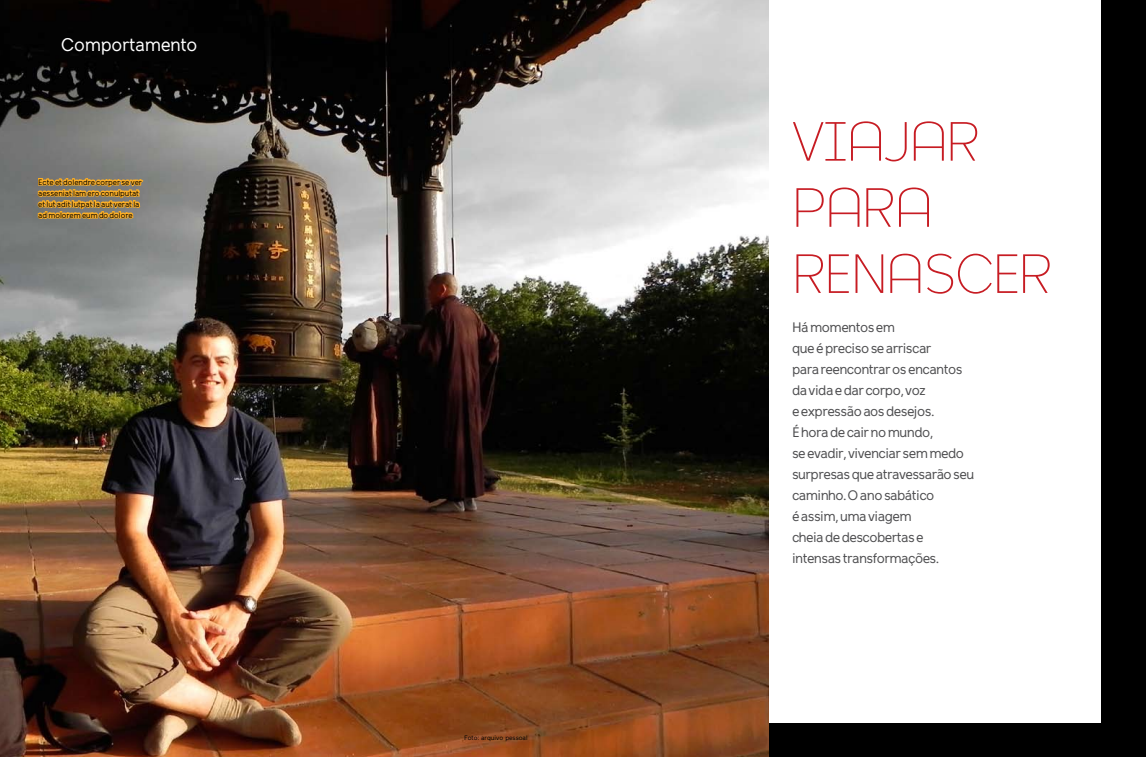
<style>
.page{position:relative;width:1146px;height:757px;background:#fff}
.page>*{position:absolute;margin:0;border:0;box-sizing:border-box;transform-origin:0 0}
.t1{font:100 60.2px/66.1px "Cifra OT";letter-spacing:-.03em;color:#c71c23}
.t2{font:20px "Cifra OT";letter-spacing:-.015em;color:#fff}
.t3{font:15px/21px "Cifra OT";letter-spacing:-.03em;color:#4d4d4f}
.t4{font:8.5px/11px "Cifra OT";color:#000}
.t5{font:7px "Cifra OT";color:#000}
</style>
<div class="page">
<div style="left:739px;top:0;width:406px;height:757px;background:linear-gradient(to bottom,#000,#020202)"></div>
<div style="left:749px;top:0;width:351px;height:722px;background:#fff"></div>
<img style="left:0;top:0;width:768px;height:757px">
<svg style="left:36px;top:177px;width:109px;height:43px;background:#bc954e"></svg>
<h2 class="t2" style="left:61px;top:35px;width:138px">Comportamento</h2>
<p class="t4" style="left:38px;top:176px;width:105px">Ecte et dolendre corper se ver aesseniat lam ero conulputat et lut adit lutpat la aut verat la ad molorem eum do dolore</p>
<p class="t5" style="left:464px;top:734px;width:65px">Foto: arquivo pessoal</p>
<h1 class="t1" style="left:791px;top:109px;width:262px">VIAJAR<br>PARA<br>RENASCER</h1>
<p class="t3" style="left:791px;top:317px;width:184px">Há momentos em<br>que é preciso se arriscar<br>para reencontrar os encantos da vida e dar corpo, voz<br>e expressão aos desejos.<br>É hora de cair no mundo,<br>se evadir, vivenciar sem medo surpresas que atravessarão seu caminho. O ano sabático<br>é assim, uma viagem<br>cheia de descobertas e intensas transformações.</p>
</div>
